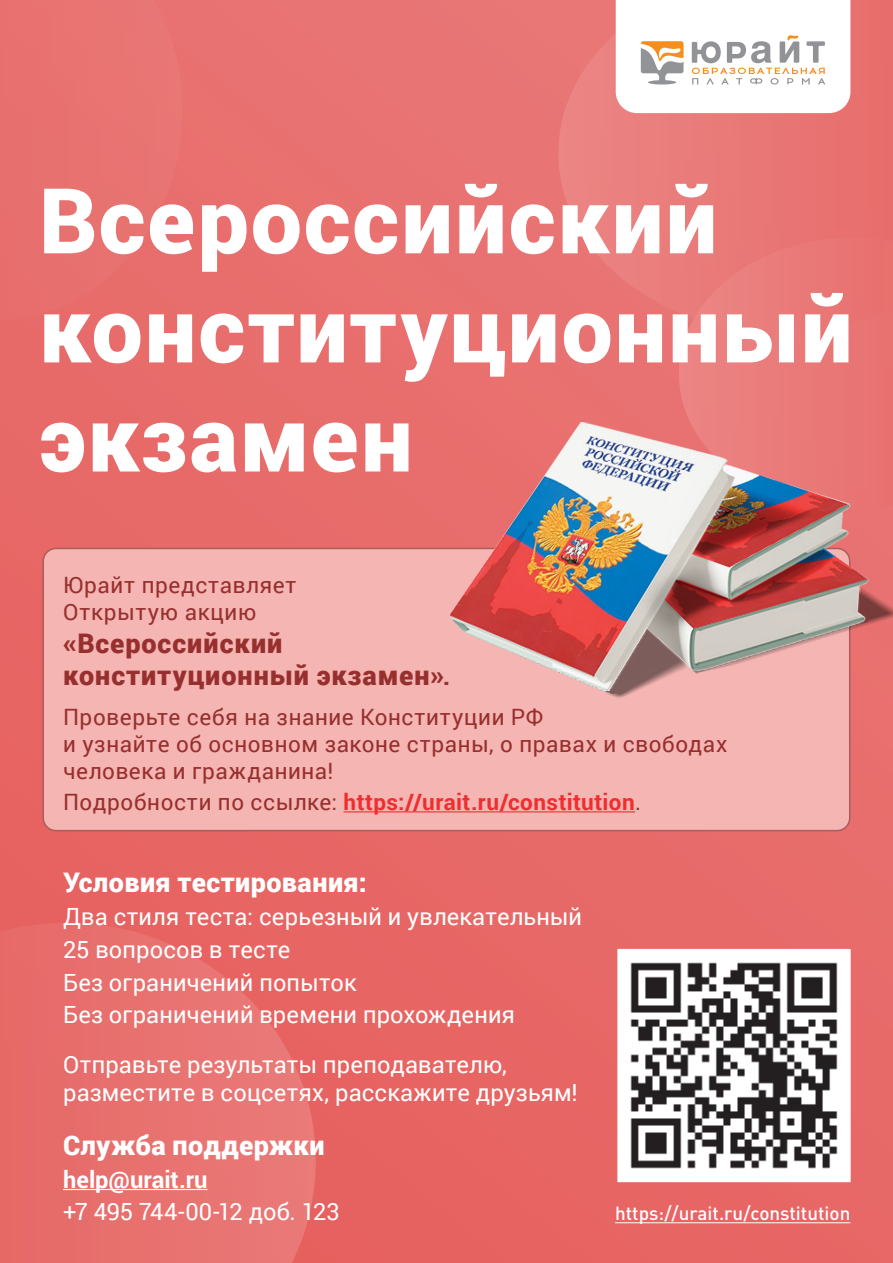
<style>
.page{position:relative;width:893px;height:1263px;background:#e76b6a}
.page>*{position:absolute;margin:0;border:0;box-sizing:border-box;transform-origin:0 0}
.t1{font:900 90.9px/109.1px "Roboto";letter-spacing:.025em;color:#fff}
.t2{font:900 27px/32.4px "Roboto";letter-spacing:.035em;color:#972f2e}
.t3{font:900 27px "Roboto";letter-spacing:.015em;color:#fff}
.t4{font:23.7px/32.7px "Roboto";letter-spacing:.005em;color:#fff}
.t5{font:700 23.7px "Roboto";color:#fff}
.t6{font:22.5px/27px "Roboto";letter-spacing:.025em;color:#972f2e}
.t7{font:700 22.5px "Roboto";letter-spacing:.02em;color:#ee2e2f}
.t8{font:500 18.9px "DIN Pro";color:#fff}
.s1{font-size:22.5px}
.s2{font-weight:400;color:#972f2e}
</style>
<div class="page">
<svg style="left:557px;top:0;width:294px;height:313px"></svg>
<div style="left:679px;top:237px;width:176px;height:158px;background:#e97b7a"></div>
<div style="left:96px;top:0;width:87px;height:184px;background:#e97573"></div>
<svg style="left:63px;top:957px;width:253px;height:306px"></svg>
<div style="left:43px;top:548px;width:807px;height:283px;background:#f4b5b3;border-radius:13px"></div>
<div style="left:43px;top:548px;width:807px;height:283px;border:2px solid #ac5c5a;border-radius:13px"></div>
<hr style="left:344px;top:811px;width:291px;height:1px;background:#ee2e2f">
<hr style="left:63px;top:1189px;width:145px;height:1px;background:#fff">
<svg style="left:616px;top:0;width:234px;height:113px;background:#f4f1ee"></svg>
<svg style="left:617px;top:948px;width:234px;height:235px;background:#b2adad"></svg>
<hr style="left:615px;top:1222px;width:235px;height:1px;background:#fff">
<img style="left:430px;top:395px;width:463px;height:327px">
<h1 class="t1" style="left:39px;top:163px;width:815px">Всероссийский конституционный экзамен</h1>
<p class="t6" style="left:63px;top:571px;width:235px">Юрайт представляет<br>Открытую акцию</p>
<p class="t2" style="left:63px;top:626px;width:388px">«Всероссийский конституционный экзамен»<span class="s1">.</span></p>
<p class="t6" style="left:63px;top:703px;width:666px">Проверьте себя на знание Конституции РФ<br>и узнайте об основном законе страны, о правах и свободах человека и гражданина!</p>
<p class="t7" style="left:63px;top:786px;width:579px"><span class="s2">Подробности по ссылке:</span> https://urait.ru/constitution<span class="s2">.</span></p>
<p class="t3" style="left:63px;top:864px;width:305px">Условия тестирования:</p>
<p class="t4" style="left:63px;top:899px;width:520px">Два стиля теста: серьезный и увлекательный<br>25 вопросов в тесте<br>Без ограничений попыток<br>Без ограничений времени прохождения</p>
<p class="t4" style="left:63px;top:1049px;width:516px;line-height:28.5px">Отправьте результаты преподавателю, разместите в соцсетях, расскажите друзьям!</p>
<p class="t3" style="left:63px;top:1126px;width:263px">Служба поддержки</p>
<p class="t5" style="left:63px;top:1162px;width:146px">help@urait.ru</p>
<p class="t4" style="left:63px;top:1195px;width:278px">+7 495 744-00-12 доб. 123</p>
<p class="t8" style="left:615px;top:1200px;width:237px">https://urait.ru/constitution</p>
</div>
